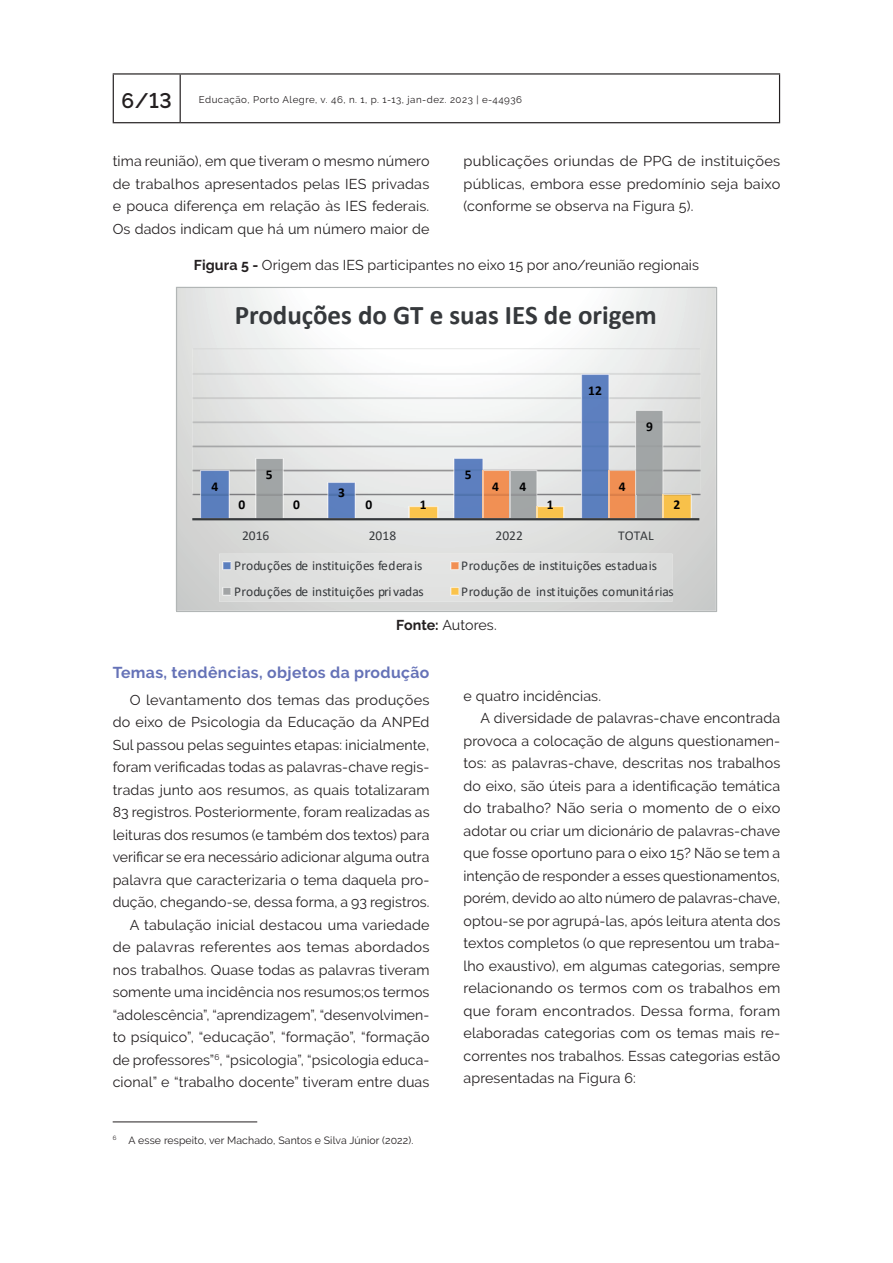
<style>
.page{position:relative;width:893px;height:1263px;background:#fff}
.page>*{position:absolute;margin:0;border:0;box-sizing:border-box;transform-origin:0 0}
.t1{font:700 27px "Calibri";color:#36393c}
.t2{font:600 21px "Raleway";color:#231f20}
.t3{font:700 15.75px "Raleway";letter-spacing:.025em;color:#6572b7}
.t4{font:14.25px/22.5px "Raleway";letter-spacing:.01em;color:#231f20;text-align:justify}
.t5{font:13.5px "Calibri";color:#36393c}
.t6{font:700 13.5px "Calibri";color:#000001}
.t7{font:10.5px "Raleway";letter-spacing:.01em;color:#231f20}
.t8{font:9.75px "Raleway";letter-spacing:.05em;color:#231f20}
.s1{font-weight:700}
</style>
<div class="page">
<hr style="left:180px;top:75px;width:1px;height:47px;background:#231f20">
<hr style="left:113px;top:73px;width:67px;height:2px;background:#231f20">
<hr style="left:113px;top:75px;width:1px;height:47px;background:#231f20">
<hr style="left:180px;top:73px;width:600px;height:2px;background:#231f20">
<hr style="left:779px;top:75px;width:1px;height:47px;background:#231f20">
<hr style="left:113px;top:122px;width:67px;height:1px;background:#231f20">
<hr style="left:180px;top:122px;width:600px;height:1px;background:#231f20">
<hr style="left:113px;top:1122px;width:144px;height:1px;background:#231f20">
<svg style="left:178px;top:289px;width:537px;height:321px"></svg>
<img style="left:192px;top:348px;width:509px;height:147px">
<img style="left:581px;top:374px;width:1px;height:96px">
<img style="left:453px;top:458px;width:1px;height:12px">
<img style="left:200px;top:470px;width:30px;height:25px">
<img style="left:327px;top:482px;width:29px;height:13px">
<img style="left:582px;top:374px;width:27px;height:96px">
<img style="left:454px;top:458px;width:29px;height:12px">
<svg style="left:200px;top:495px;width:30px;height:23px"></svg>
<img style="left:201px;top:470px;width:28px;height:25px">
<svg style="left:327px;top:495px;width:29px;height:23px"></svg>
<img style="left:328px;top:482px;width:27px;height:13px">
<img style="left:635px;top:410px;width:1px;height:60px">
<img style="left:255px;top:458px;width:29px;height:37px">
<div style="left:636px;top:410px;width:27px;height:60px;background:#a1a5a6"></div>
<svg style="left:255px;top:495px;width:29px;height:23px"></svg>
<img style="left:256px;top:458px;width:27px;height:37px">
<svg style="left:581px;top:470px;width:111px;height:48px;background:#b6a395"></svg>
<svg style="left:408px;top:470px;width:156px;height:48px;background:#c4b6ae"></svg>
<hr style="left:192px;top:518px;width:507px;height:2px;background:#36393c">
<div style="left:219px;top:554px;width:453px;height:48px;background:#e0e0df"></div>
<h2 class="t2" style="left:122px;top:89px;width:52px">6/13</h2>
<p class="t8" style="left:199px;top:94px;width:325px">Educação, Porto Alegre, v. 46, n. 1, p. 1-13, jan-dez. 2023 | e-44936</p>
<p class="t4" style="left:113px;top:150px;width:318px">tima reunião), em que tiveram o mesmo número de trabalhos apresentados pelas IES privadas e pouca diferença em relação às IES federais.<br>Os dados indicam que há um número maior de</p>
<p class="t4" style="left:463px;top:150px;width:318px">publicações oriundas de PPG de instituições públicas, embora esse predomínio seja baixo (conforme se observa na Figura 5).</p>
<p class="t4" style="left:194px;top:254px;width:507px"><span class="s1">Figura 5 -</span> Origem das IES participantes no eixo 15 por ano/reunião regionais</p>
<h1 class="t1" style="left:235px;top:296px;width:424px">Produções do GT e suas IES de origem</h1>
<p class="t6" style="left:211px;top:477px;width:8px">4</p>
<p class="t6" style="left:266px;top:465px;width:8px">5</p>
<p class="t6" style="left:338px;top:483px;width:8px">3</p>
<p class="t6" style="left:465px;top:465px;width:8px">5</p>
<p class="t6" style="left:588px;top:381px;width:15px">12</p>
<p class="t6" style="left:492px;top:477px;width:8px">4</p>
<p class="t6" style="left:619px;top:477px;width:8px">4</p>
<p class="t6" style="left:519px;top:477px;width:8px">4</p>
<p class="t6" style="left:646px;top:417px;width:8px">9</p>
<p class="t6" style="left:239px;top:495px;width:8px">0</p>
<p class="t6" style="left:365px;top:495px;width:8px">0</p>
<p class="t6" style="left:293px;top:495px;width:8px">0</p>
<p class="t6" style="left:420px;top:495px;width:8px">1</p>
<p class="t6" style="left:547px;top:495px;width:8px">1</p>
<p class="t6" style="left:673px;top:495px;width:8px">2</p>
<p class="t5" style="left:242px;top:526px;width:29px">2016</p>
<p class="t5" style="left:369px;top:526px;width:29px">2018</p>
<p class="t5" style="left:496px;top:526px;width:29px">2022</p>
<p class="t5" style="left:618px;top:526px;width:37px">TOTAL</p>
<p class="t5" style="left:234px;top:556px;width:190px">Produções de instituições federais</p>
<p class="t5" style="left:461px;top:556px;width:197px">Produções de instituições estaduais</p>
<p class="t5" style="left:234px;top:582px;width:191px">Produções de instituições privadas</p>
<p class="t5" style="left:461px;top:582px;width:214px">Produção de instituições comunitárias</p>
<p class="t4" style="left:396px;top:614px;width:102px"><span class="s1">Fonte:</span> Autores.</p>
<p class="t3" style="left:113px;top:663px;width:318px">Temas, tendências, objetos da produção</p>
<p class="t4" style="left:113px;top:688px;width:318px;text-align:right">O levantamento dos temas das produções do eixo de Psicologia da Educação da ANPEd Sul passou pelas seguintes etapas: inicialmente, foram verificadas todas as palavras-chave regis&shy;tradas junto aos resumos, as quais totalizaram 83 registros. Posteriormente, foram realizadas as leituras dos resumos (e também dos textos) para verificar se era necessário adicionar alguma outra palavra que caracterizaria o tema daquela pro&shy;dução, chegando-se, dessa forma, a 93 registros.<br>A tabulação inicial destacou uma variedade de palavras referentes aos temas abordados nos trabalhos. Quase todas as palavras tiveram somente uma incidência nos resumos;os termos “adolescência”, “aprendizagem”, “desenvolvimen&shy;to psíquico”, “educação”, “formação”, “formação de professores”<sup>6</sup>, “psicologia”, “psicologia educa&shy;cional” e “trabalho docente” tiveram entre duas</p>
<p class="t4" style="left:463px;top:684px;width:139px">e quatro incidências.</p>
<p class="t4" style="left:480px;top:707px;width:301px">A diversidade de palavras-chave encontrada</p>
<p class="t4" style="left:463px;top:729px;width:318px">provoca a colocação de alguns questionamen-</p>
<p class="t4" style="left:463px;top:752px;width:318px">tos: as palavras-chave, descritas nos trabalhos</p>
<p class="t4" style="left:463px;top:774px;width:318px">do eixo, são úteis para a identificação temática</p>
<p class="t4" style="left:463px;top:797px;width:318px">do trabalho? Não seria o momento de o eixo</p>
<p class="t4" style="left:463px;top:819px;width:318px">adotar ou criar um dicionário de palavras-chave</p>
<p class="t4" style="left:463px;top:842px;width:318px">que fosse oportuno para o eixo 15? Não se tem a</p>
<p class="t4" style="left:463px;top:864px;width:318px">intenção de responder a esses questionamentos,</p>
<p class="t4" style="left:463px;top:887px;width:318px">porém, devido ao alto número de palavras-chave,</p>
<p class="t4" style="left:463px;top:909px;width:318px">optou-se por agrupá-las, após leitura atenta dos</p>
<p class="t4" style="left:463px;top:932px;width:318px">textos completos (o que representou um traba-</p>
<p class="t4" style="left:463px;top:954px;width:318px">lho exaustivo), em algumas categorias, sempre</p>
<p class="t4" style="left:463px;top:977px;width:318px">relacionando os termos com os trabalhos em</p>
<p class="t4" style="left:463px;top:999px;width:318px">que foram encontrados. Dessa forma, foram</p>
<p class="t4" style="left:463px;top:1022px;width:318px">elaboradas categorias com os temas mais re-</p>
<p class="t4" style="left:463px;top:1044px;width:318px">correntes nos trabalhos. Essas categorias estão</p>
<p class="t4" style="left:463px;top:1067px;width:174px">apresentadas na Figura 6:</p>
<p class="t7" style="left:113px;top:1134px;width:302px"><sup>6</sup> A esse respeito, ver Machado, Santos e Silva Júnior (2022).</p>
</div>
